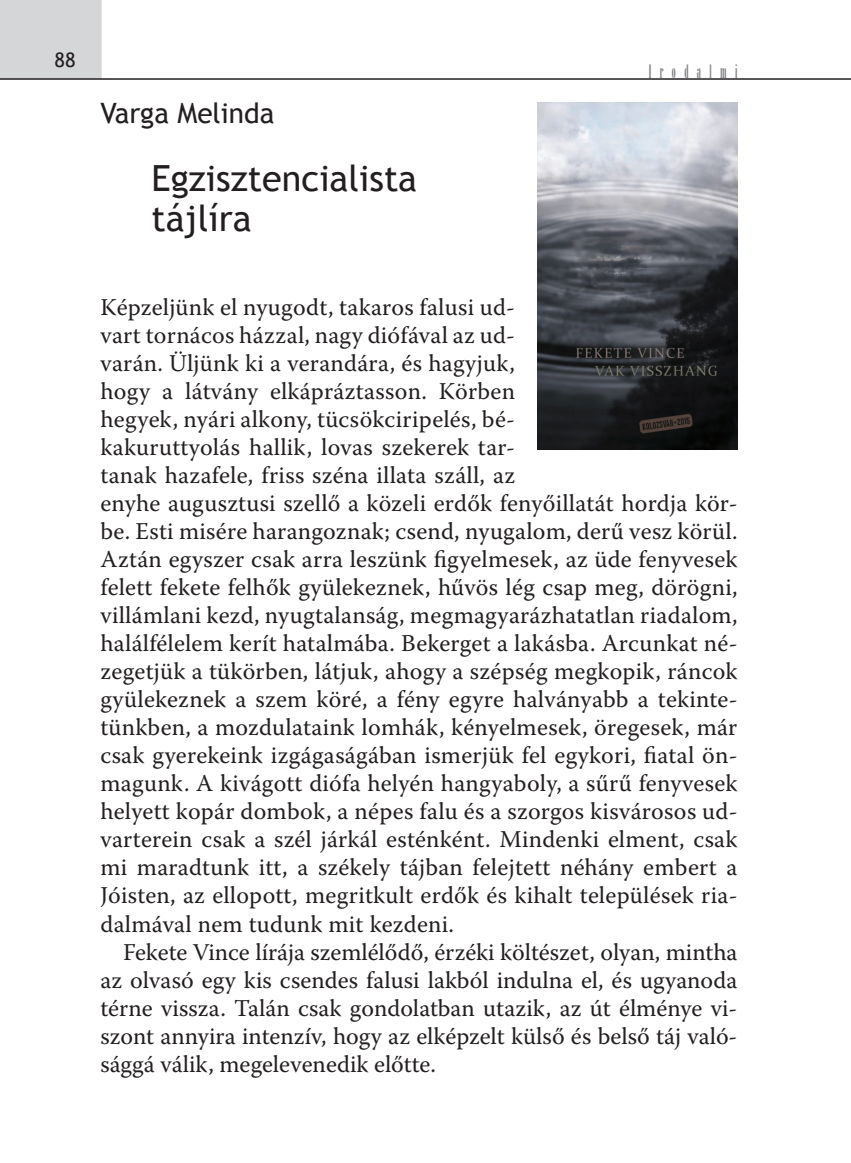
<style>
.page{position:relative;width:851px;height:1163px;background:#fff}
.page>*{position:absolute;margin:0;border:0;box-sizing:border-box;transform-origin:0 0}
.t1{font:36px/40px "Trebuchet MS";color:#231f20}
.t2{font:28px "Trebuchet MS";color:#231f20}
.t3{font:24px/28px "Warnock Pro";letter-spacing:.01em;color:#231f20}
.t4{font:20px "Arsis DEE";color:#808285;scale:.8 1}
.t5{font:20px "Trebuchet MS";color:#231f20}
</style>
<div class="page">
<div style="left:0;top:0;width:102px;height:78px;background:#d5d6d8"></div>
<hr style="left:0;top:78px;width:850px;height:2px;background:#231f20">
<img style="left:537px;top:102px;width:200px;height:347px">
<p class="t5" style="left:54px;top:48px;width:22px">88</p>
<p class="t2" style="left:100px;top:96px;width:175px">Varga Melinda</p>
<h1 class="t1" style="left:151px;top:158px;width:267px">Egzisztencialista tájlíra</h1>
<p class="t4" style="left:648px;top:61px;width:113px">I r o d a l m i</p>
<p class="t3" style="left:100px;top:292px;width:638px">Képzeljünk el nyugodt, takaros falusi ud-<br>vart tornácos házzal, nagy diófával az ud-<br>varán. Üljünk ki a verandára, és hagyjuk,<br>hogy a látvány elkápráztasson. Körben<br>hegyek, nyári alkony, tücsökciripelés, bé-<br>kakuruttyolás hallik, lovas szekerek tar-<br>tanak hazafele, friss széna illata száll, az<br>enyhe augusztusi szellő a közeli erdők fenyőillatát hordja kör&shy;be. Esti misére harangoznak; csend, nyugalom, derű vesz körül.<br>Aztán egyszer csak arra leszünk figyelmesek, az üde fenyvesek felett fekete felhők gyülekeznek, hűvös lég csap meg, dörögni, villámlani kezd, nyugtalanság, megmagyarázhatatlan riadalom, halálfélelem kerít hatalmába. Bekerget a lakásba. Arcunkat né&shy;zegetjük a tükörben, látjuk, ahogy a szépség megkopik, ráncok gyülekeznek a szem köré, a fény egyre halványabb a tekinte&shy;tünkben, a mozdulataink lomhák, kényelmesek, öregesek, már csak gyerekeink izgágaságában ismerjük fel egykori, fiatal ön&shy;magunk. A kivágott diófa helyén hangyaboly, a sűrű fenyvesek helyett kopár dombok, a népes falu és a szorgos kisvárosos ud&shy;varterein csak a szél járkál esténként. Mindenki elment, csak mi maradtunk itt, a székely tájban felejtett néhány embert a Jóisten, az ellopott, megritkult erdők és kihalt települések ria&shy;dalmával nem tudunk mit kezdeni.</p>
<p class="t3" style="left:100px;top:937px;width:638px;text-align:justify;text-indent:23px">Fekete Vince lírája szemlélődő, érzéki költészet, olyan, mintha az olvasó egy kis csendes falusi lakból indulna el, és ugyanoda térne vissza. Talán csak gondolatban utazik, az út élménye vi&shy;szont annyira intenzív, hogy az elképzelt külső és belső táj való&shy;sággá válik, megelevenedik előtte.</p>
</div>
